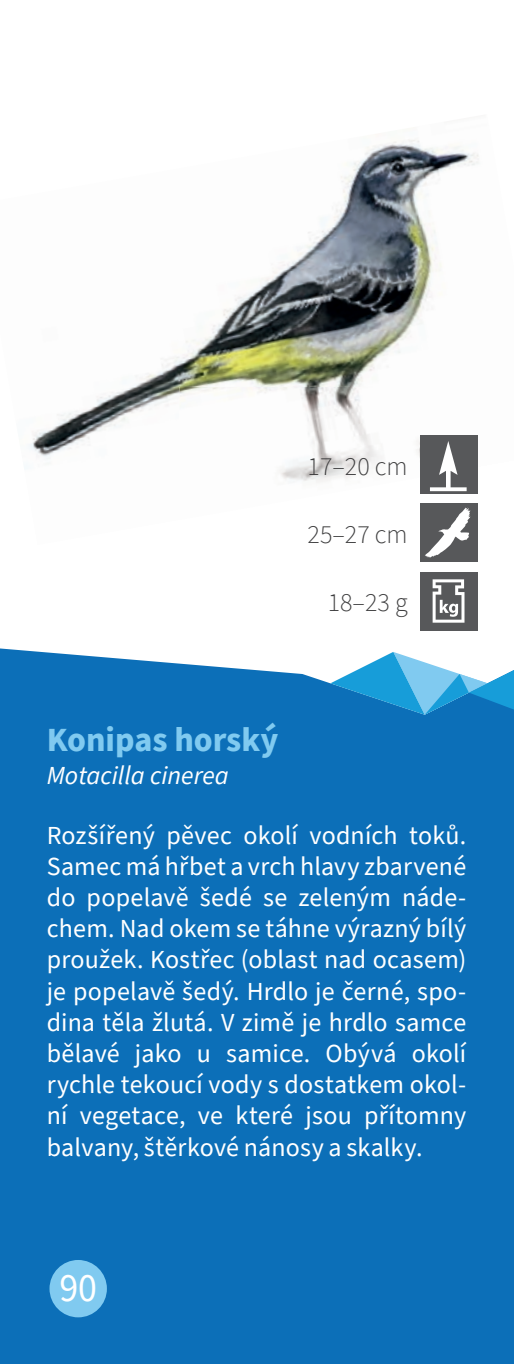
<style>
.page{position:relative;width:514px;height:1364px;background:#fff}
.page>*{position:absolute;margin:0;border:0;box-sizing:border-box;transform-origin:0 0}
.t1{font:40px "Source Sans Pro";color:#fff;scale:.95 1}
.t2{font:700 34px "Source Sans Pro";color:#80caf0}
.t3{font:26px/31.2px "Source Sans Pro";letter-spacing:.005em;color:#fff;text-align:justify}
.t4{font:300 26px "Source Sans Pro";color:#3e3e3f}
.t5{font:italic 26px "Source Sans Pro";color:#fff}
</style>
<div class="page">
<img style="left:30px;top:139px;width:449px;height:406px">
<img style="left:179px;top:520px;width:240px;height:25px">
<img style="left:179px;top:387px;width:240px;height:133px">
<div style="left:419px;top:572px;width:58px;height:58px;background:#57585a"></div>
<svg style="left:432px;top:579px;width:32px;height:43px"></svg>
<div style="left:419px;top:436px;width:58px;height:58px;background:#57585a"></div>
<svg style="left:430px;top:441px;width:36px;height:50px"></svg>
<div style="left:419px;top:504px;width:58px;height:58px;background:#57585a"></div>
<svg style="left:425px;top:507px;width:45px;height:51px"></svg>
<div style="left:0;top:648px;width:514px;height:716px;background:#0c6fb8"></div>
<svg style="left:330px;top:652px;width:184px;height:62px"></svg>
<div style="left:49px;top:1260px;width:58px;height:57px;background:#80caf0;border-radius:50%"></div>
<svg style="left:0;top:1359px;width:4px;height:5px"></svg>
<svg style="left:509px;top:1359px;width:5px;height:5px"></svg>
<p class="t4" style="left:308px;top:449px;width:102px">17–20 cm</p>
<p class="t4" style="left:308px;top:517px;width:102px">25–27 cm</p>
<p class="t4" style="left:328px;top:585px;width:81px">18–23 g</p>
<h2 class="t2" style="left:47px;top:716px;width:233px">Konipas horský</h2>
<p class="t5" style="left:47px;top:758px;width:184px">Motacilla cinerea</p>
<p class="t3" style="left:47px;top:820px;width:421px">Rozšířený pěvec okolí vodních toků.<br>Samec má hřbet a vrch hlavy zbarvené do popelavě šedé se zeleným náde&shy;chem. Nad okem se táhne výrazný bílý proužek. Kostřec (oblast nad ocasem) je popelavě šedý. Hrdlo je černé, spo&shy;dina těla žlutá. V zimě je hrdlo samce bělavé jako u samice. Obývá okolí rychle tekoucí vody s dostatkem okol&shy;ní vegetace, ve které jsou přítomny balvany, štěrkové nánosy a skalky.</p>
<h1 class="t1" style="left:59px;top:1261px;width:41px">90</h1>
</div>
